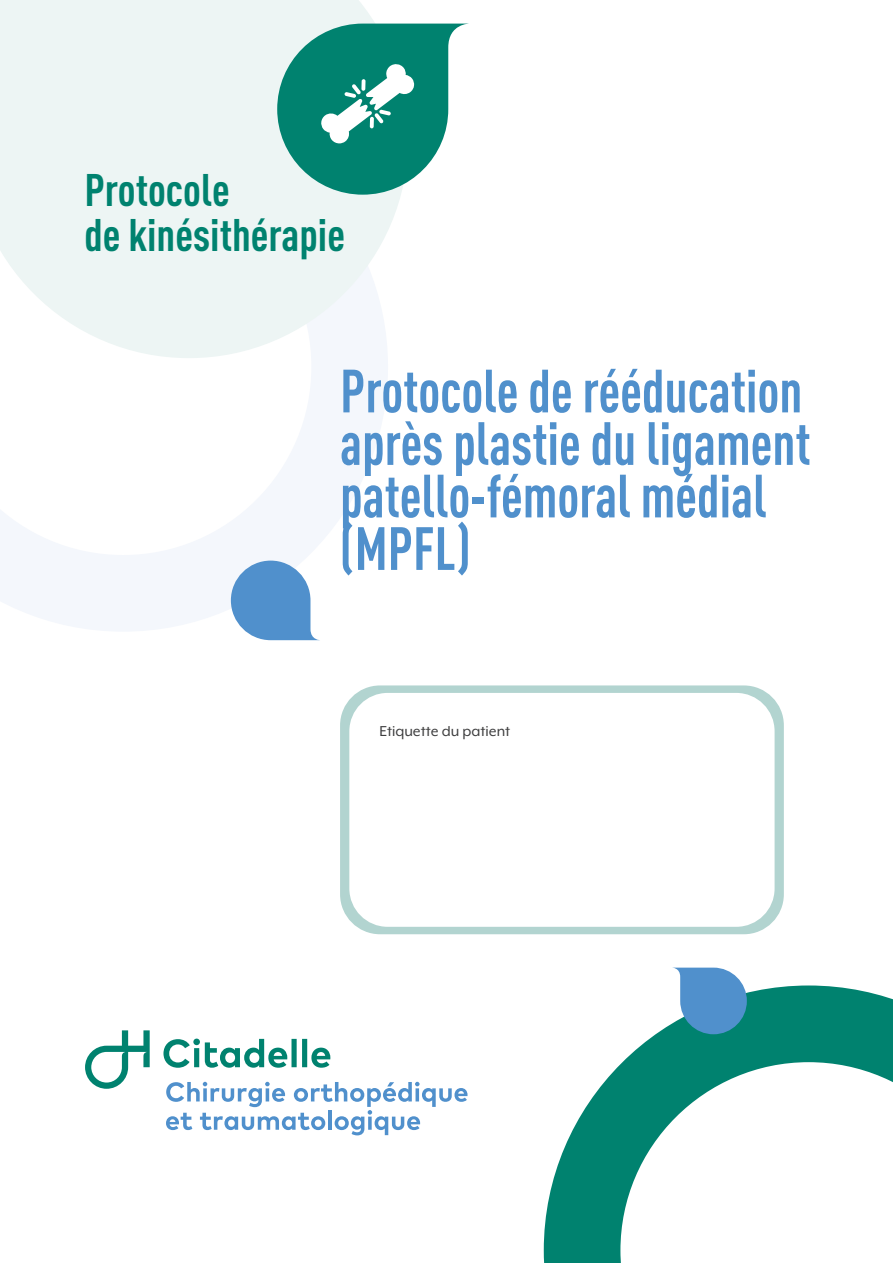
<style>
.page{position:relative;width:893px;height:1263px;background:#fff}
.page>*{position:absolute;margin:0;border:0;box-sizing:border-box;transform-origin:0 0}
.t1{font:700 condensed 60px/52.5px "DIN Pro";color:#5090cc;scale:.92 1}
.t2{font:700 condensed 45px/45px "DIN Pro";color:#00826f}
.t3{font:16.5px "Mr Eaves XL Mod OT";color:#3e3e3f}
</style>
<div class="page">
<svg style="left:544px;top:985px;width:349px;height:278px"></svg>
<svg style="left:0;top:358px;width:388px;height:273px"></svg>
<div style="left:340px;top:685px;width:444px;height:249px;background:#b2d4d0;border-radius:40px"></div>
<div style="left:349px;top:693px;width:426px;height:234px;background:#fff;border-radius:38px"></div>
<svg style="left:166px;top:1082px;width:301px;height:53px"></svg>
<svg style="left:85px;top:1030px;width:65px;height:59px"></svg>
<svg style="left:163px;top:1038px;width:167px;height:30px"></svg>
<svg style="left:0;top:0;width:408px;height:358px;background:#eff6f5"></svg>
<svg style="left:277px;top:24px;width:189px;height:171px"></svg>
<svg style="left:370px;top:117px;width:4px;height:11px"></svg>
<svg style="left:231px;top:561px;width:89px;height:79px"></svg>
<svg style="left:672px;top:967px;width:75px;height:67px;background:#609ec9"></svg>
<p class="t2" style="left:84px;top:164px;width:262px">Protocole<br>de kinésithérapie</p>
<p class="t1" style="left:340px;top:360px;width:513px">Protocole de rééducation après plastie du ligament patello-fémoral médial (MPFL)</p>
<p class="t3" style="left:379px;top:722px;width:132px">Etiquette du patient</p>
</div>
